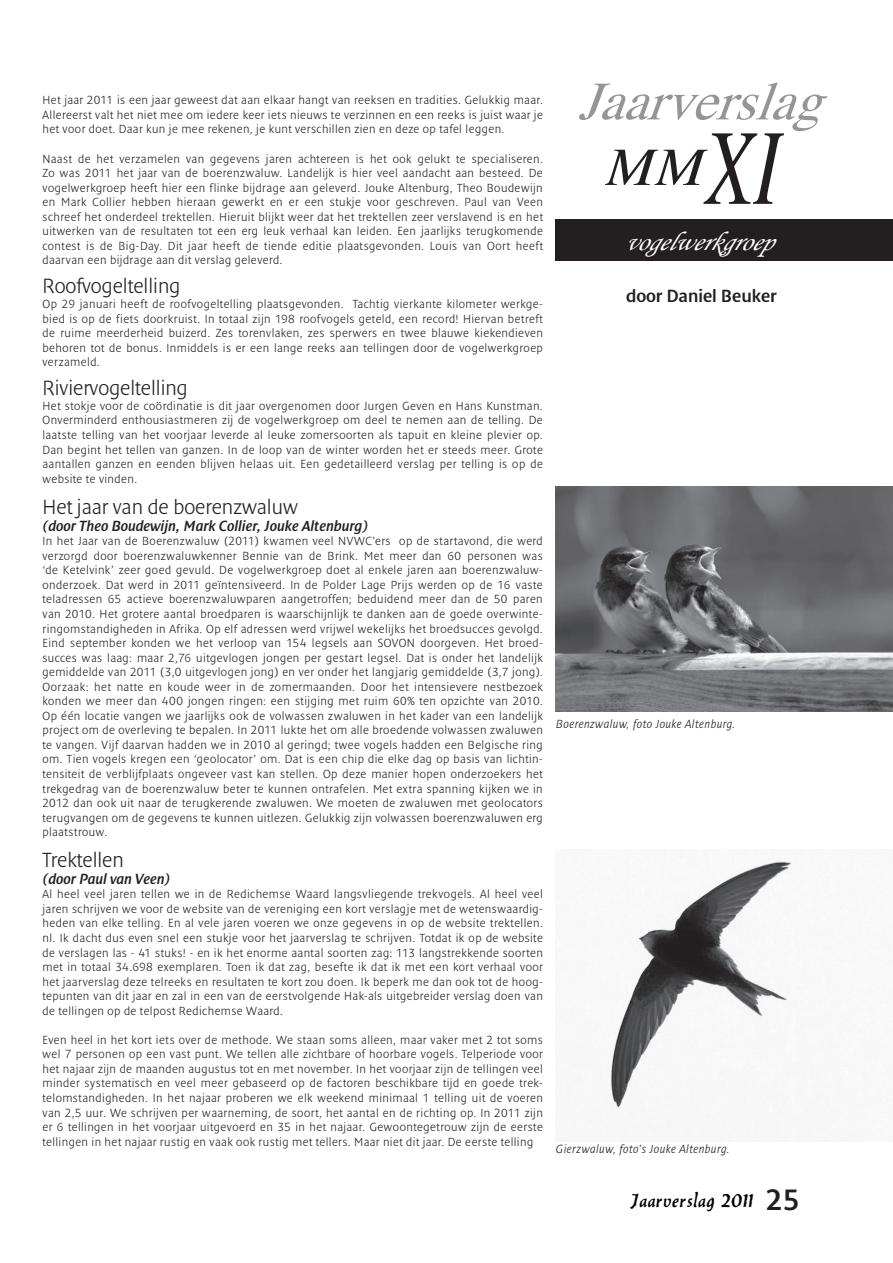
<style>
.page{position:relative;width:893px;height:1263px;background:#fff}
.page>*{position:absolute;margin:0;border:0;box-sizing:border-box;transform-origin:0 0}
.t1{font:italic 54px/65.6px "Times";color:#939598}
.t2{font:italic 27px "Monotype Corsiva";color:#fff}
.t3{font:300 21px "Denda New";color:#231f20}
.t4{font:21px "Balthazar";color:#000}
.t5{font:18px "Denda New";color:#231f20}
.t6{font:italic 15px "Denda New";color:#231f20}
.t7{font:300 12px/14.5px "Denda New";letter-spacing:.035em;color:#231f20;text-align:justify}
.t8{font:italic 300 12px "Denda New";letter-spacing:.04em;color:#231f20}
.s1{color:#231f20}
.s2{font-size:108px;color:#231f20}
.s3{font-family:"Denda New";font-size:30px;color:#231f20}
</style>
<div class="page">
<img style="left:557px;top:861px;width:334px;height:280px">
<div style="left:555px;top:219px;width:338px;height:42px;background:#231f20"></div>
<img style="left:556px;top:487px;width:337px;height:225px">
<p class="t7" style="left:43px;top:93px;width:502px">Het jaar 2011 is een jaar geweest dat aan elkaar hangt van reeksen en tradities. Gelukkig maar.<br>Allereerst valt het niet mee om iedere keer iets nieuws te verzinnen en een reeks is juist waar je het voor doet. Daar kun je mee rekenen, je kunt verschillen zien en deze op tafel leggen.</p>
<p class="t7" style="left:43px;top:151px;width:502px">Naast de het verzamelen van gegevens jaren achtereen is het ook gelukt te specialiseren.<br>Zo was 2011 het jaar van de boerenzwaluw. Landelijk is hier veel aandacht aan besteed. De vogelwerkgroep heeft hier een flinke bijdrage aan geleverd. Jouke Altenburg, Theo Boudewijn en Mark Collier hebben hieraan gewerkt en er een stukje voor geschreven. Paul van Veen schreef het onderdeel trektellen. Hieruit blijkt weer dat het trektellen zeer verslavend is en het uitwerken van de resultaten tot een erg leuk verhaal kan leiden. Een jaarlijks terugkomende contest is de Big-Day. Dit jaar heeft de tiende editie plaatsgevonden. Louis van Oort heeft daarvan een bijdrage aan dit verslag geleverd.</p>
<h3 class="t3" style="left:43px;top:275px;width:139px">Roofvogeltelling</h3>
<p class="t7" style="left:43px;top:297px;width:502px">Op 29 januari heeft de roofvogeltelling plaatsgevonden. Tachtig vierkante kilometer werkge&shy;bied is op de fiets doorkruist. In totaal zijn 198 roofvogels geteld, een record! Hiervan betreft de ruime meerderheid buizerd. Zes torenvlaken, zes sperwers en twee blauwe kiekendieven behoren tot de bonus. Inmiddels is er een lange reeks aan tellingen door de vogelwerkgroep verzameld.</p>
<h3 class="t3" style="left:43px;top:377px;width:147px">Riviervogeltelling</h3>
<p class="t7" style="left:43px;top:399px;width:502px">Het stokje voor de coördinatie is dit jaar overgenomen door Jurgen Geven en Hans Kunstman.<br>Onverminderd enthousiastmeren zij de vogelwerkgroep om deel te nemen aan de telling. De laatste telling van het voorjaar leverde al leuke zomersoorten als tapuit en kleine plevier op.<br>Dan begint het tellen van ganzen. In de loop van de winter worden het er steeds meer. Grote aantallen ganzen en eenden blijven helaas uit. Een gedetailleerd verslag per telling is op de website te vinden.</p>
<h3 class="t3" style="left:43px;top:496px;width:257px">Het jaar van de boerenzwaluw</h3>
<p class="t6" style="left:43px;top:517px;width:327px">(door Theo Boudewijn, Mark Collier, Jouke Altenburg)</p>
<p class="t7" style="left:43px;top:534px;width:502px">In het Jaar van de Boerenzwaluw (2011) kwamen veel NVWC’ers op de startavond, die werd verzorgd door boerenzwaluwkenner Bennie van de Brink. Met meer dan 60 personen was ‘de Ketelvink’ zeer goed gevuld. De vogelwerkgroep doet al enkele jaren aan boerenzwaluw&shy;onderzoek. Dat werd in 2011 geïntensiveerd. In de Polder Lage Prijs werden op de 16 vaste teladressen 65 actieve boerenzwaluwparen aangetroffen; beduidend meer dan de 50 paren van 2010. Het grotere aantal broedparen is waarschijnlijk te danken aan de goede overwinte&shy;ringomstandigheden in Afrika. Op elf adressen werd vrijwel wekelijks het broedsucces gevolgd.<br>Eind september konden we het verloop van 154 legsels aan SOVON doorgeven. Het broed&shy;succes was laag: maar 2,76 uitgevlogen jongen per gestart legsel. Dat is onder het landelijk gemiddelde van 2011 (3,0 uitgevlogen jong) en ver onder het langjarig gemiddelde (3,7 jong).<br>Oorzaak: het natte en koude weer in de zomermaanden. Door het intensievere nestbezoek konden we meer dan 400 jongen ringen: een stijging met ruim 60% ten opzichte van 2010.<br>Op één locatie vangen we jaarlijks ook de volwassen zwaluwen in het kader van een landelijk project om de overleving te bepalen. In 2011 lukte het om alle broedende volwassen zwaluwen te vangen. Vijf daarvan hadden we in 2010 al geringd; twee vogels hadden een Belgische ring om. Tien vogels kregen een ‘geolocator’ om. Dat is een chip die elke dag op basis van lichtin&shy;tensiteit de verblijfplaats ongeveer vast kan stellen. Op deze manier hopen onderzoekers het trekgedrag van de boerenzwaluw beter te kunnen ontrafelen. Met extra spanning kijken we in 2012 dan ook uit naar de terugkerende zwaluwen. We moeten de zwaluwen met geolocators terugvangen om de gegevens te kunnen uitlezen. Gelukkig zijn volwassen boerenzwaluwen erg plaatstrouw.</p>
<h3 class="t3" style="left:43px;top:849px;width:83px">Trektellen</h3>
<p class="t6" style="left:43px;top:871px;width:129px">(door Paul van Veen)</p>
<p class="t7" style="left:43px;top:887px;width:502px">Al heel veel jaren tellen we in de Redichemse Waard langsvliegende trekvogels. Al heel veel jaren schrijven we voor de website van de vereniging een kort verslagje met de wetenswaardig&shy;heden van elke telling. En al vele jaren voeren we onze gegevens in op de website trektellen. nl. Ik dacht dus even snel een stukje voor het jaarverslag te schrijven. Totdat ik op de website de verslagen las - 41 stuks! - en ik het enorme aantal soorten zag: 113 langstrekkende soorten met in totaal 34.698 exemplaren. Toen ik dat zag, besefte ik dat ik met een kort verhaal voor het jaarverslag deze telreeks en resultaten te kort zou doen. Ik beperk me dan ook tot de hoog&shy;tepunten van dit jaar en zal in een van de eerstvolgende Hak-als uitgebreider verslag doen van de tellingen op de telpost Redichemse Waard.</p>
<p class="t7" style="left:43px;top:1033px;width:502px">Even heel in het kort iets over de methode. We staan soms alleen, maar vaker met 2 tot soms wel 7 personen op een vast punt. We tellen alle zichtbare of hoorbare vogels. Telperiode voor het najaar zijn de maanden augustus tot en met november. In het voorjaar zijn de tellingen veel minder systematisch en veel meer gebaseerd op de factoren beschikbare tijd en goede trek&shy;telomstandigheden. In het najaar proberen we elk weekend minimaal 1 telling uit de voeren van 2,5 uur. We schrijven per waarneming, de soort, het aantal en de richting op. In 2011 zijn er 6 tellingen in het voorjaar uitgevoerd en 35 in het najaar. Gewoontegetrouw zijn de eerste tellingen in het najaar rustig en vaak ook rustig met tellers. Maar niet dit jaar. De eerste telling</p>
<h1 class="t1" style="left:606px;top:64px;width:250px;text-indent:-28px">Jaarverslag<br><span class="s1">MM</span><span class="s2">XI</span></h1>
<h2 class="t2" style="left:625px;top:225px;width:149px">vogelwerkgroep</h2>
<h3 class="t5" style="left:626px;top:286px;width:152px">door Daniel Beuker</h3>
<p class="t8" style="left:556px;top:717px;width:181px">Boerenzwaluw, foto Jouke Altenburg.</p>
<p class="t8" style="left:556px;top:1143px;width:175px">Gierzwaluw, foto's Jouke Altenburg.</p>
<h3 class="t4" style="left:629px;top:1186px;width:172px">Jaarverslag 2011 <span class="s3">25</span></h3>
</div>
